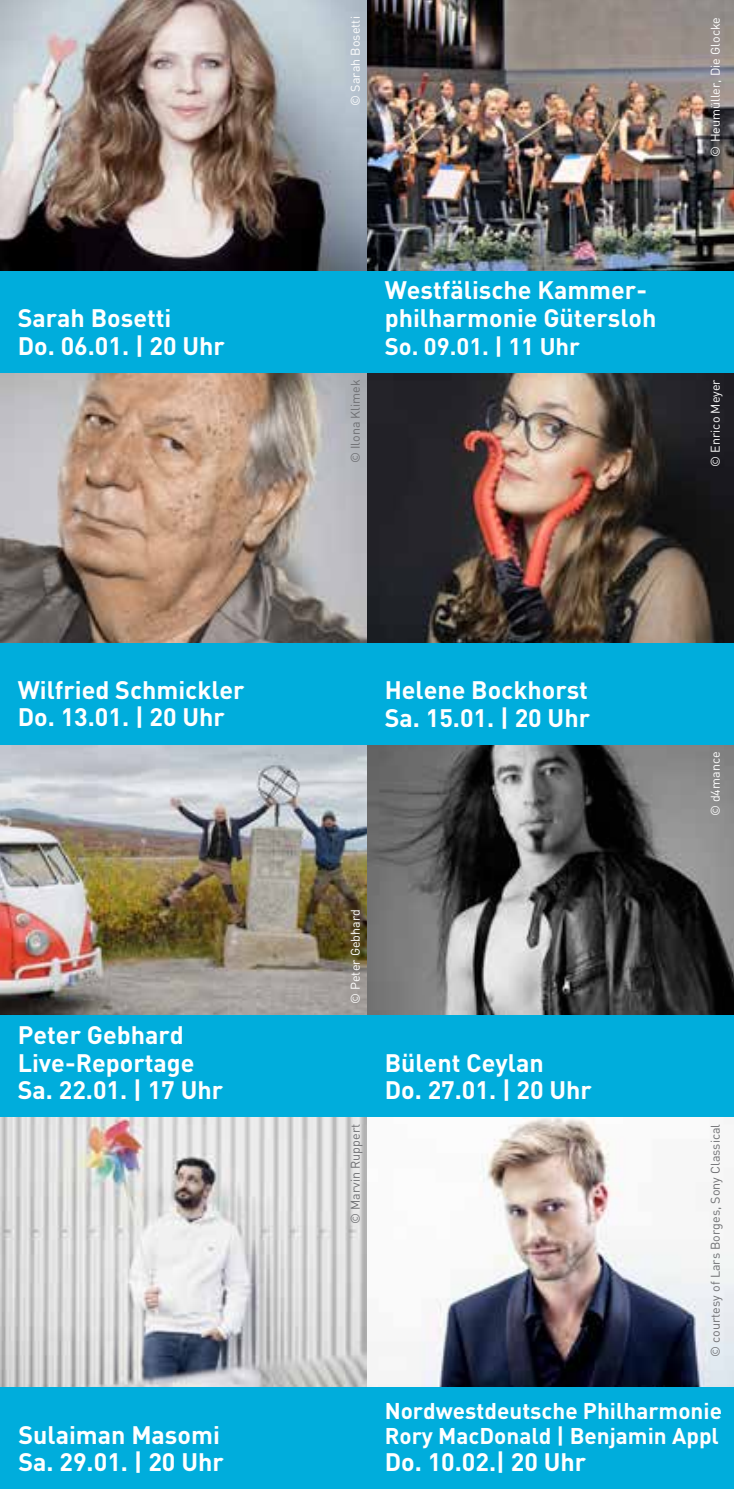
<style>
.page{position:relative;width:734px;height:1489px;background:#fff}
.page>*{position:absolute;margin:0;border:0;box-sizing:border-box;transform-origin:0 0}
.t1{font:700 25px/27.5px "DIN Pro";color:#fff}
.t2{font:700 23.75px "DIN Pro";color:#fff}
.t3{font:700 22.5px/25px "DIN Pro";color:#fff}
.t4{font:12.5px "DIN Pro";color:#fff}
.t5{font:12.5px "DIN Pro";color:#6d6e71}
</style>
<div class="page">
<img style="left:1px;top:1116px;width:732px;height:271px">
<img style="left:1px;top:744px;width:732px;height:271px">
<img style="left:1px;top:372px;width:732px;height:271px">
<img style="left:0;top:0;width:733px;height:271px">
<img style="left:0;top:177px;width:1px;height:1229px">
<div style="left:0;top:271px;width:733px;height:101px;background:#00addc"></div>
<div style="left:0;top:1387px;width:733px;height:101px;background:#00addc"></div>
<div style="left:0;top:643px;width:733px;height:101px;background:#00addc"></div>
<div style="left:0;top:1015px;width:733px;height:101px;background:#00addc"></div>
<p class="t1" style="left:18px;top:302px;width:209px">Sarah Bosetti<br>Do. 06.01. | 20 Uhr</p>
<p class="t4" style="left:346px;top:106px;width:91px;rotate:-90deg">© Sarah Bosetti</p>
<p class="t4" style="left:705px;top:156px;width:141px;rotate:-90deg">© Heumüller, Die Glocke</p>
<p class="t5" style="left:346px;top:463px;width:85px;rotate:-90deg">© Ilona Klimek</p>
<p class="t1" style="left:384px;top:275px;width:273px">Westfälische Kammer&shy;philharmonie Gütersloh</p>
<p class="t2" style="left:384px;top:327px;width:197px">So. 09.01. | 11 Uhr</p>
<p class="t4" style="left:705px;top:466px;width:89px;rotate:-90deg">© Enrico Meyer</p>
<p class="t1" style="left:18px;top:674px;width:228px">Wilfried Schmickler<br>Do. 13.01. | 20 Uhr</p>
<p class="t1" style="left:384px;top:675px;width:207px">Helene Bockhorst<br>Sa. 15.01. | 20 Uhr</p>
<p class="t1" style="left:18px;top:1019px;width:207px">Peter Gebhard<br>Live-Reportage<br>Sa. 22.01. | 17 Uhr</p>
<p class="t4" style="left:346px;top:1004px;width:96px;rotate:-90deg">© Peter Gebhard</p>
<p class="t5" style="left:346px;top:1223px;width:101px;rotate:-90deg">© Marvin Ruppert</p>
<p class="t1" style="left:384px;top:1047px;width:209px">Bülent Ceylan<br>Do. 27.01. | 20 Uhr</p>
<p class="t4" style="left:705px;top:816px;width:66px;rotate:-90deg">© d4mance</p>
<p class="t5" style="left:705px;top:1356px;width:234px;rotate:-90deg">© courtesy of Lars Borges, Sony Classical</p>
<p class="t1" style="left:18px;top:1419px;width:207px">Sulaiman Masomi<br>Sa. 29.01. | 20 Uhr</p>
<p class="t3" style="left:384px;top:1396px;width:339px">Nordwestdeutsche Philharmonie<br>Rory MacDonald | Benjamin Appl</p>
<p class="t1" style="left:384px;top:1446px;width:203px">Do. 10.02.| 20 Uhr</p>
</div>
